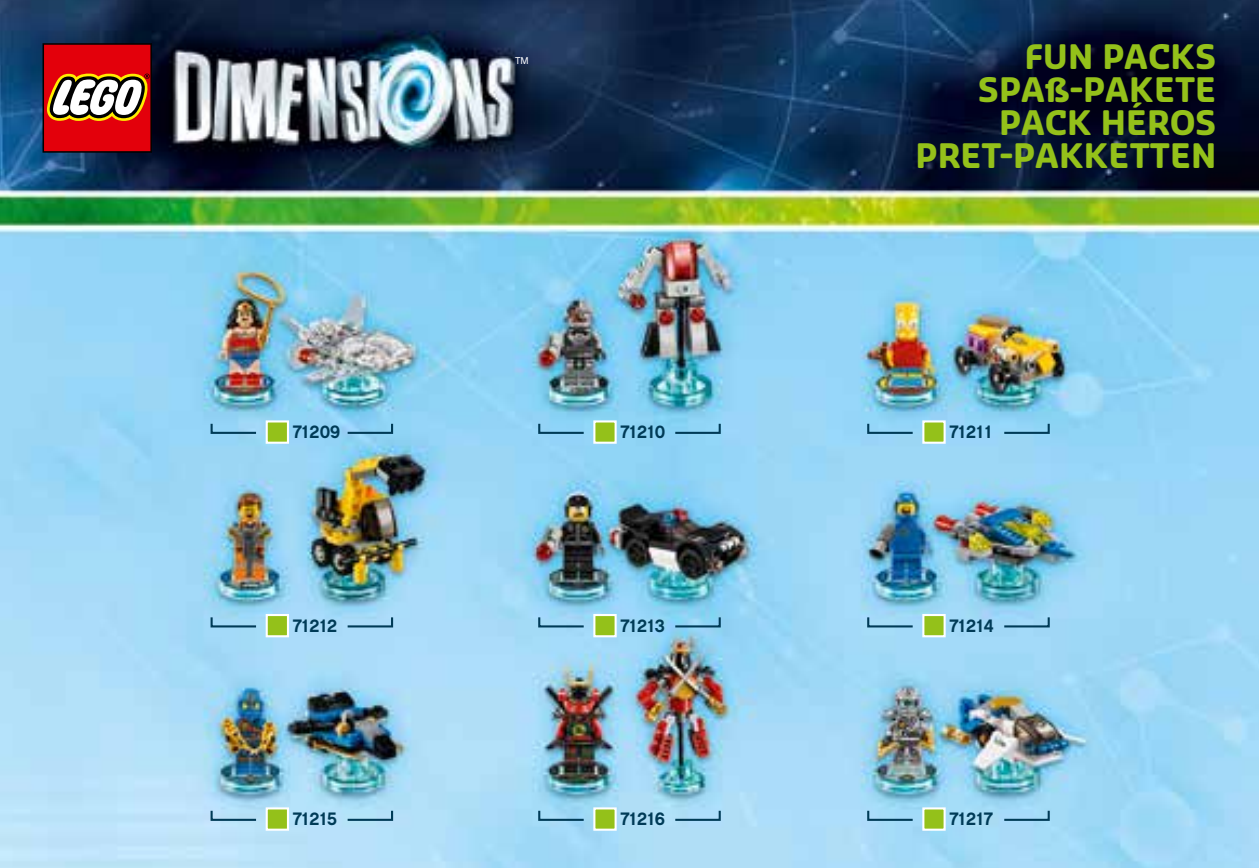
<style>
.page{position:relative;width:1259px;height:868px;background:#fff}
.page>*{position:absolute;margin:0;border:0;box-sizing:border-box;transform-origin:0 0}
.t1{font:700 33px/33px "Sansa Soft Std";color:#94c11a;text-align:right}
.t2{font:700 18px "LEGO Chalet 60";color:#003b57}
.t3{font:9.9px "LEGO Chalet 60";color:#fff}
</style>
<div class="page">
<img style="left:0;top:0;width:1259px;height:867px">
<svg style="left:43px;top:43px;width:109px;height:110px"></svg>
<svg style="left:345px;top:421px;width:49px;height:14px"></svg>
<svg style="left:673px;top:421px;width:49px;height:14px"></svg>
<svg style="left:1002px;top:421px;width:48px;height:14px"></svg>
<svg style="left:345px;top:615px;width:49px;height:13px"></svg>
<svg style="left:673px;top:615px;width:49px;height:13px"></svg>
<svg style="left:1002px;top:615px;width:48px;height:13px"></svg>
<svg style="left:345px;top:808px;width:49px;height:13px"></svg>
<svg style="left:673px;top:808px;width:49px;height:13px"></svg>
<svg style="left:1002px;top:808px;width:48px;height:13px"></svg>
<svg style="left:209px;top:421px;width:49px;height:14px"></svg>
<svg style="left:537px;top:421px;width:49px;height:14px"></svg>
<svg style="left:866px;top:421px;width:48px;height:14px"></svg>
<svg style="left:209px;top:615px;width:49px;height:13px"></svg>
<svg style="left:537px;top:615px;width:49px;height:13px"></svg>
<svg style="left:866px;top:615px;width:48px;height:13px"></svg>
<svg style="left:209px;top:808px;width:49px;height:13px"></svg>
<svg style="left:537px;top:808px;width:49px;height:13px"></svg>
<svg style="left:866px;top:808px;width:48px;height:13px"></svg>
<svg style="left:265px;top:419px;width:25px;height:26px"></svg>
<svg style="left:592px;top:419px;width:26px;height:26px"></svg>
<svg style="left:921px;top:419px;width:25px;height:26px"></svg>
<svg style="left:265px;top:613px;width:25px;height:25px"></svg>
<svg style="left:592px;top:613px;width:26px;height:25px"></svg>
<svg style="left:921px;top:613px;width:25px;height:25px"></svg>
<svg style="left:265px;top:806px;width:25px;height:25px"></svg>
<svg style="left:592px;top:806px;width:26px;height:25px"></svg>
<svg style="left:921px;top:806px;width:25px;height:25px"></svg>
<p class="t3" style="left:515px;top:54px;width:15px">TM</p>
<h1 class="t1" style="left:915px;top:39px;width:302px">FUN PACKS<br>SPAß-PAKETE<br>PACK HÉROS<br>PRET-PAKKETTEN</h1>
<p class="t2" style="left:293px;top:420px;width:49px">71209</p>
<p class="t2" style="left:620px;top:420px;width:47px">71210</p>
<p class="t2" style="left:949px;top:420px;width:45px">71211</p>
<p class="t2" style="left:293px;top:614px;width:46px">71212</p>
<p class="t2" style="left:620px;top:614px;width:46px">71213</p>
<p class="t2" style="left:949px;top:614px;width:46px">71214</p>
<p class="t2" style="left:293px;top:807px;width:46px">71215</p>
<p class="t2" style="left:620px;top:807px;width:46px">71216</p>
<p class="t2" style="left:949px;top:807px;width:45px">71217</p>
</div>
